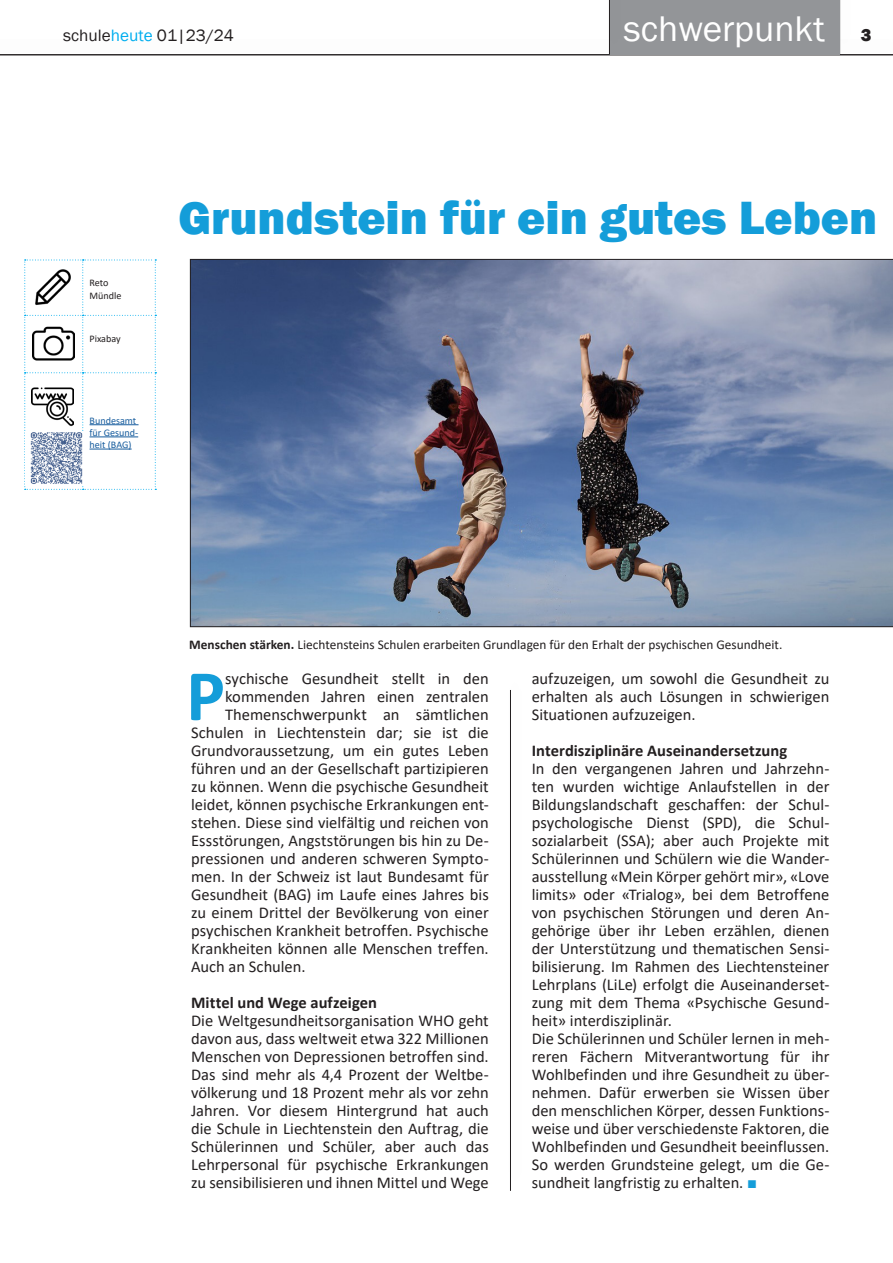
<style>
.page{position:relative;width:893px;height:1263px;background:#fff}
.page>*{position:absolute;margin:0;border:0;box-sizing:border-box;transform-origin:0 0}
.Standardschrift_Text{font:700 73.2px "Calibri";color:#149dd9}
.Unterüberschrift{font:800 48px "Franklin Gothic";color:#149dd9}
.Deckblatt_-_Daten{font:36.75px "Franklin Gothic";color:#fff}
.Unterüberschrift-2{font:800 18px "Franklin Gothic";color:#231f20}
.Deckblatt_-_Daten-2{font:16.95px "Franklin Gothic";color:#231f20}
.Standardschrift_Text-2{font:16.5px/18px "Calibri";letter-spacing:-.005em;color:#231f20;text-align:justify}
.Standardschrift_Text-3{font:700 16.5px "Calibri";color:#231f20}
.t1{font:13.35px "Calibri";color:#231f20}
.t2{font:10.2px/12.1px "Calibri";color:#175d9e}
.t3{font:10.2px/12.1px "Calibri";color:#231f20}
.s1{color:#00aeef}
.s2{font-weight:700}
.s3{font-family:"Franklin Gothic";color:#149dd9}
</style>
<div class="page">
<hr style="left:0;top:55px;width:893px;height:1px;background:#231f20">
<hr style="left:839px;top:0;width:1px;height:55px;background:#231f20">
<div style="left:609px;top:0;width:230px;height:54px;background:#939598"></div>
<hr style="left:510px;top:690px;width:1px;height:501px;background:#231f20">
<svg style="left:190px;top:259px;width:703px;height:368px;background:#7181a1"></svg>
<div style="left:599px;top:0;width:30px;height:56px;background:#231f20;opacity:.28"></div>
<hr style="left:609px;top:0;width:1px;height:55px;background:#231f20">
<svg style="left:24px;top:260px;width:132px;height:230px"></svg>
<hr style="left:90px;top:424px;width:49px;height:1px;background:#175d9e">
<hr style="left:90px;top:437px;width:48px;height:1px;background:#175d9e">
<hr style="left:90px;top:449px;width:42px;height:1px;background:#175d9e">
<img style="left:25px;top:431px;width:63px;height:54px">
<img style="left:35px;top:268px;width:37px;height:37px">
<img style="left:33px;top:326px;width:41px;height:35px">
<img style="left:32px;top:385px;width:41px;height:42px">
<p class="Deckblatt_-_Daten-2" style="left:63px;top:24px;width:172px">schule<span class="s1">heute</span> 01|23/24</p>
<p class="Deckblatt_-_Daten" style="left:623px;top:6px;width:203px">schwerpunkt</p>
<p class="Unterüberschrift-2" style="left:861px;top:24px;width:12px">3</p>
<p class="t3" style="left:90px;top:277px;width:33px">Reto<br>Mündle</p>
<p class="t3" style="left:90px;top:332px;width:33px">Pixabay</p>
<p class="t2" style="left:90px;top:414px;width:50px">Bundesamt für Gesund&shy;heit (BAG)</p>
<p class="Unterüberschrift" style="left:178px;top:187px;width:700px">Grundstein für ein gutes Leben</p>
<p class="t1" style="left:189px;top:635px;width:595px"><span class="s2">Menschen stärken.</span> Liechtensteins Schulen erarbeiten Grundlagen für den Erhalt der psychischen Gesundheit.</p>
<p class="Standardschrift_Text" style="left:186px;top:644px;width:40px">P</p>
<p class="Standardschrift_Text-2" style="left:225px;top:669px;width:265px">sychische Gesundheit stellt in den</p>
<p class="Standardschrift_Text-2" style="left:225px;top:687px;width:265px">kommenden Jahren einen zentralen</p>
<p class="Standardschrift_Text-2" style="left:225px;top:705px;width:265px">Themenschwerpunkt an sämtlichen</p>
<p class="Standardschrift_Text-2" style="left:191px;top:723px;width:299px">Schulen in Liechtenstein dar; sie ist die</p>
<p class="Standardschrift_Text-2" style="left:191px;top:741px;width:299px">Grundvoraussetzung, um ein gutes Leben</p>
<p class="Standardschrift_Text-2" style="left:191px;top:759px;width:299px">führen und an der Gesellschaft partizipieren</p>
<p class="Standardschrift_Text-2" style="left:191px;top:777px;width:299px">zu können. Wenn die psychische Gesundheit</p>
<p class="Standardschrift_Text-2" style="left:191px;top:795px;width:299px">leidet, können psychische Erkrankungen ent-</p>
<p class="Standardschrift_Text-2" style="left:191px;top:813px;width:299px">stehen. Diese sind vielfältig und reichen von</p>
<p class="Standardschrift_Text-2" style="left:191px;top:831px;width:299px">Essstörungen, Angststörungen bis hin zu De-</p>
<p class="Standardschrift_Text-2" style="left:191px;top:849px;width:299px">pressionen und anderen schweren Sympto-</p>
<p class="Standardschrift_Text-2" style="left:191px;top:867px;width:299px">men. In der Schweiz ist laut Bundesamt für</p>
<p class="Standardschrift_Text-2" style="left:191px;top:885px;width:299px">Gesundheit (BAG) im Laufe eines Jahres bis</p>
<p class="Standardschrift_Text-2" style="left:191px;top:903px;width:299px">zu einem Drittel der Bevölkerung von einer</p>
<p class="Standardschrift_Text-2" style="left:191px;top:921px;width:299px">psychischen Krankheit betroffen. Psychische</p>
<p class="Standardschrift_Text-2" style="left:191px;top:939px;width:299px">Krankheiten können alle Menschen treffen.</p>
<p class="Standardschrift_Text-2" style="left:191px;top:957px;width:116px">Auch an Schulen.</p>
<p class="Standardschrift_Text-3" style="left:191px;top:991px;width:187px">Mittel und Wege aufzeigen</p>
<p class="Standardschrift_Text-2" style="left:191px;top:1011px;width:299px">Die Weltgesundheitsorganisation WHO geht davon aus, dass weltweit etwa 322 Millionen Menschen von Depressionen betroffen sind.<br>Das sind mehr als 4,4 Prozent der Weltbe&shy;völkerung und 18 Prozent mehr als vor zehn Jahren. Vor diesem Hintergrund hat auch die Schule in Liechtenstein den Auftrag, die Schülerinnen und Schüler, aber auch das Lehrpersonal für psychische Erkrankungen zu sensibilisieren und ihnen Mittel und Wege</p>
<p class="Standardschrift_Text-2" style="left:532px;top:669px;width:299px">aufzuzeigen, um sowohl die Gesundheit zu erhalten als auch Lösungen in schwierigen Situationen aufzuzeigen.</p>
<p class="Standardschrift_Text-3" style="left:532px;top:739px;width:257px">Interdisziplinäre Auseinandersetzung</p>
<p class="Standardschrift_Text-2" style="left:532px;top:759px;width:299px">In den vergangenen Jahren und Jahrzehn&shy;ten wurden wichtige Anlaufstellen in der Bildungslandschaft geschaffen: der Schul&shy;psychologische Dienst (SPD), die Schul&shy;sozialarbeit (SSA); aber auch Projekte mit Schülerinnen und Schülern wie die Wander&shy;ausstellung «Mein Körper gehört mir», «Love limits» oder «Trialog», bei dem Betroffene von psychischen Störungen und deren An&shy;gehörige über ihr Leben erzählen, dienen der Unterstützung und thematischen Sensi&shy;bilisierung. Im Rahmen des Liechtensteiner Lehrplans (LiLe) erfolgt die Auseinanderset&shy;zung mit dem Thema «Psychische Gesund&shy;heit» interdisziplinär.</p>
<p class="Standardschrift_Text-2" style="left:532px;top:1029px;width:299px">Die Schülerinnen und Schüler lernen in meh&shy;reren Fächern Mitverantwortung für ihr Wohlbefinden und ihre Gesundheit zu über&shy;nehmen. Dafür erwerben sie Wissen über den menschlichen Körper, dessen Funktions&shy;weise und über verschiedenste Faktoren, die Wohlbefinden und Gesundheit beeinflussen.<br>So werden Grundsteine gelegt, um die Ge&shy;sundheit langfristig zu erhalten. <span class="s3">■</span></p>
</div>
